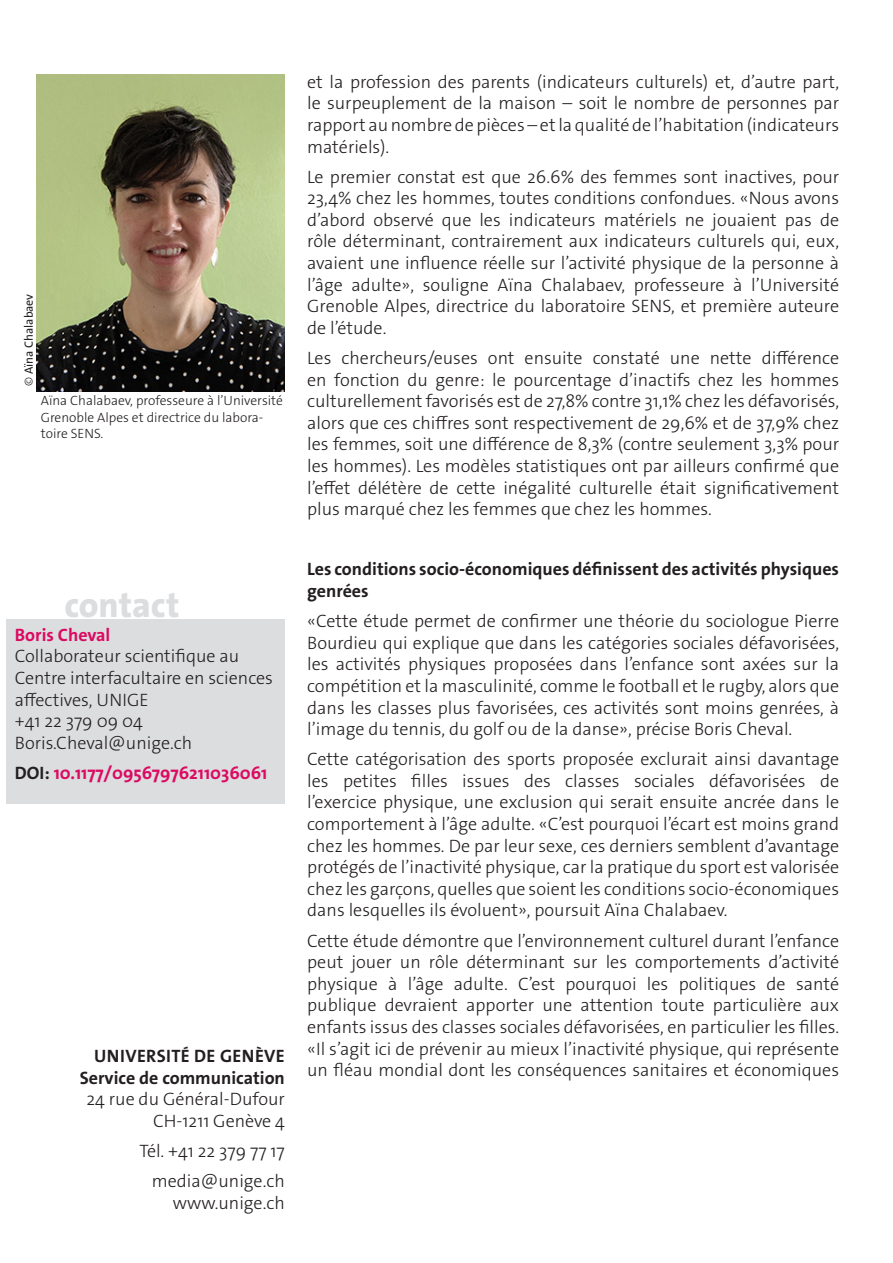
<style>
.page{position:relative;width:893px;height:1263px;background:#fff}
.page>*{position:absolute;margin:0;border:0;box-sizing:border-box;transform-origin:0 0}
._4__texte_courant{font:800 35.7px "The Sans Os F";color:#dcdddf}
._4__texte_courant-2{font:300 18px/21.6px "The Sans Os F";color:#231f20;text-align:justify}
.texte_courant{font:300 18px/21.6px "The Sans Os F";color:#231f20;text-align:right}
._4__texte_courant-3{font:700 18px/21.6px "The Sans Os F";color:#231f20}
._4__texte_courant-4{font:700 18px "The Sans Os F";color:#db0a62}
.texte_courant-2{font:700 18px "The Sans Os F";letter-spacing:.02em;color:#231f20}
.t1{font:300 13.5px/16.2px "The Sans Os F";color:#231f20}
.t2{font:12px "The Sans Os F";color:#231f20}
.s1{font-weight:300}
.s2{font-weight:700;color:#db0a62}
.s3{color:#231f20}
.s4{font-weight:700}
</style>
<div class="page">
<div style="left:6px;top:619px;width:279px;height:185px;background:#dcdddf"></div>
<img style="left:37px;top:74px;width:248px;height:317px">
<p class="t2" style="left:21px;top:386px;width:94px;rotate:-90deg"><span class="s1">©</span> Aïna Chalabaev</p>
<p class="t1" style="left:41px;top:393px;width:244px">Aïna Chalabaev, professeure à l’Université<br>Grenoble Alpes et directrice du labora&shy;toire SENS.</p>
<p class="_4__texte_courant" style="left:65px;top:582px;width:116px">contact</p>
<p class="_4__texte_courant-2" style="left:15px;top:624px;width:260px;text-align:left"><span class="s2">Boris Cheval<br></span>Collaborateur scientifique au<br>Centre interfacultaire en sciences affectives, UNIGE<br>+41 22 379 09 04<br>Boris.Cheval@unige.ch</p>
<p class="_4__texte_courant-4" style="left:15px;top:761px;width:254px"><span class="s3">DOI:</span> 10.1177/09567976211036061</p>
<p class="texte_courant-2" style="left:94px;top:1044px;width:192px">UNIVERSITÉ DE GENÈVE</p>
<p class="texte_courant" style="left:80px;top:1067px;width:207px"><span class="s4">Service de communication<br></span>24 rue du Général-Dufour<br>CH-1211 Genève 4</p>
<p class="texte_courant" style="left:139px;top:1140px;width:147px">Tél. +41 22 379 77 17</p>
<p class="texte_courant" style="left:152px;top:1170px;width:135px">media@unige.ch www.unige.ch</p>
<p class="_4__texte_courant-2" style="left:307px;top:71px;width:533px">et la profession des parents (indicateurs culturels) et, d’autre part, le surpeuplement de la maison – soit le nombre de personnes par rapport au nombre de pièces – et la qualité de l’habitation (indicateurs matériels).</p>
<p class="_4__texte_courant-2" style="left:307px;top:166px;width:533px">Le premier constat est que 26.6% des femmes sont inactives, pour 23,4% chez les hommes, toutes conditions confondues. «Nous avons d’abord observé que les indicateurs matériels ne jouaient pas de rôle déterminant, contrairement aux indicateurs culturels qui, eux, avaient une influence réelle sur l’activité physique de la personne à l’âge adulte», souligne Aïna Chalabaev, professeure à l’Université Grenoble Alpes, directrice du laboratoire SENS, et première auteure de l’étude.</p>
<p class="_4__texte_courant-2" style="left:307px;top:347px;width:533px">Les chercheurs/euses ont ensuite constaté une nette différence en fonction du genre: le pourcentage d’inactifs chez les hommes culturellement favorisés est de 27,8% contre 31,1% chez les défavorisés, alors que ces chiffres sont respectivement de 29,6% et de 37,9% chez les femmes, soit une différence de 8,3% (contre seulement 3,3% pour les hommes). Les modèles statistiques ont par ailleurs confirmé que l’effet délétère de cette inégalité culturelle était significativement plus marqué chez les femmes que chez les hommes.</p>
<p class="_4__texte_courant-3" style="left:307px;top:559px;width:533px">Les conditions socio-économiques définissent des activités physiques genrées</p>
<p class="_4__texte_courant-2" style="left:307px;top:610px;width:533px">«Cette étude permet de confirmer une théorie du sociologue Pierre Bourdieu qui explique que dans les catégories sociales défavorisées, les activités physiques proposées dans l’enfance sont axées sur la compétition et la masculinité, comme le football et le rugby, alors que dans les classes plus favorisées, ces activités sont moins genrées, à l’image du tennis, du golf ou de la danse», précise Boris Cheval.</p>
<p class="_4__texte_courant-2" style="left:307px;top:748px;width:533px">Cette catégorisation des sports proposée exclurait ainsi davantage les petites filles issues des classes sociales défavorisées de l’exercice physique, une exclusion qui serait ensuite ancrée dans le comportement à l’âge adulte. «C’est pourquoi l’écart est moins grand chez les hommes. De par leur sexe, ces derniers semblent d’avantage protégés de l’inactivité physique, car la pratique du sport est valorisée chez les garçons, quelles que soient les conditions socio-économiques dans lesquelles ils évoluent», poursuit Aïna Chalabaev.</p>
<p class="_4__texte_courant-2" style="left:307px;top:930px;width:533px">Cette étude démontre que l’environnement culturel durant l’enfance peut jouer un rôle déterminant sur les comportements d’activité physique à l’âge adulte. C’est pourquoi les politiques de santé publique devraient apporter une attention toute particulière aux enfants issus des classes sociales défavorisées, en particulier les filles. «Il s’agit ici de prévenir au mieux l’inactivité physique, qui représente un fléau mondial dont les conséquences sanitaires et économiques</p>
</div>
